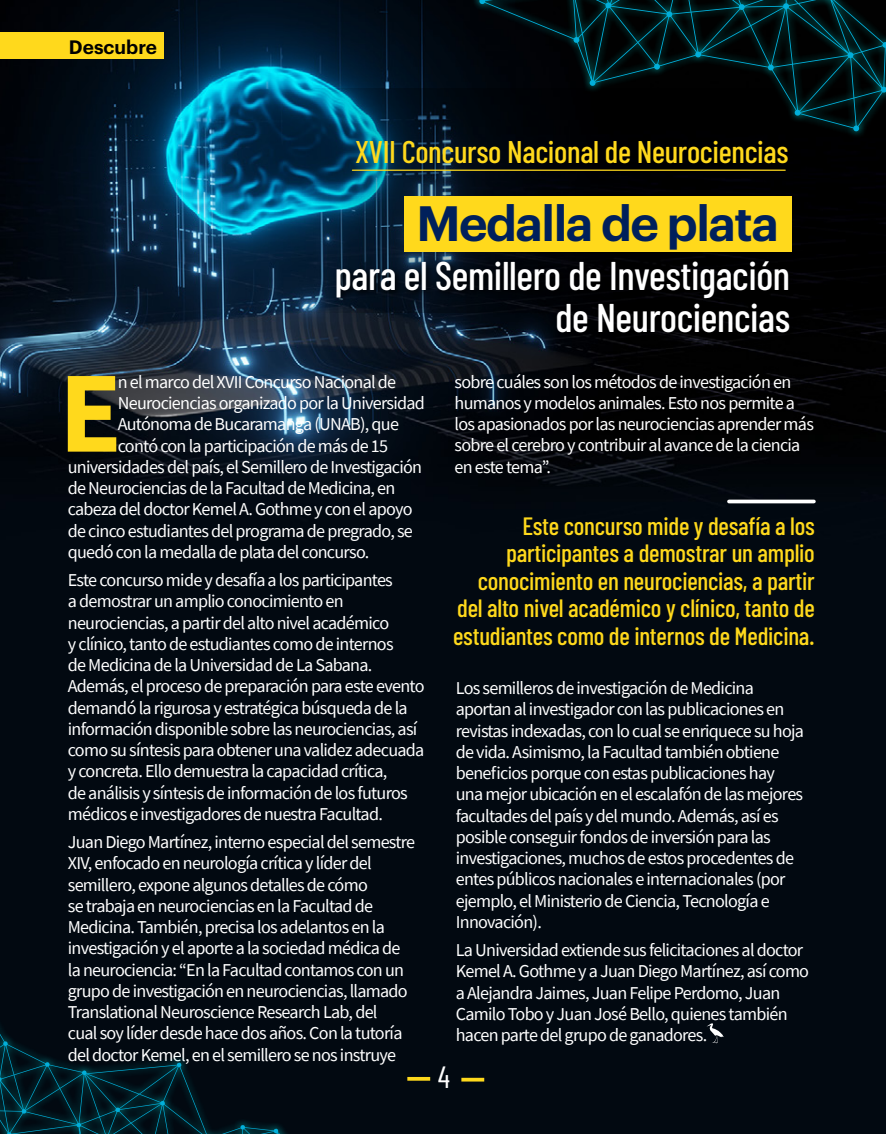
<style>
.page{position:relative;width:886px;height:1134px;background:#fff}
.page>*{position:absolute;margin:0;border:0;box-sizing:border-box;transform-origin:0 0}
.t1{font:700 115.88px "Source Sans Pro";color:#ffd91c}
.t2{font:600 48.62px "Graphik";letter-spacing:-.03em;color:#00205b}
.t3{font:500 40px/42.1px "Barlow Condensed";letter-spacing:-.01em;color:#fff;text-align:right}
.t4{font:500 31.25px "Barlow Condensed";letter-spacing:-.01em;color:#ffd91c}
.t5{font:30.75px "Barlow Condensed";color:#fff}
.t6{font:500 25px/27.5px "Barlow Condensed";letter-spacing:-.01em;color:#ffd91c;text-align:right}
.t7{font:600 19px "Graphik";color:#000}
.t8{font:18.12px/21.2px "Source Sans Pro";letter-spacing:-.04em;color:#fff}
</style>
<div class="page">
<img style="left:0;top:0;width:886px;height:1134px">
<div style="left:0;top:33px;width:163px;height:26px;background:#ffd91c"></div>
<svg style="left:407px;top:1077px;width:23px;height:4px"></svg>
<hr style="left:461px;top:1078px;width:23px;height:3px;background:#ffd91c">
<hr style="left:729px;top:500px;width:85px;height:3px;background:#fff">
<svg style="left:250px;top:88px;width:636px;height:224px;background:#04202f"></svg>
<hr style="left:352px;top:170px;width:433px;height:1px;background:#ffd91c">
<div style="left:0;top:1001px;width:329px;height:133px;background:#020911"></div>
<svg style="left:0;top:1028px;width:286px;height:106px"></svg>
<div style="left:397px;top:0;width:489px;height:139px;background:#0ff;opacity:.75"></div>
<svg style="left:404px;top:0;width:482px;height:132px;background:#000f13"></svg>
<svg style="left:706px;top:1023px;width:18px;height:21px"></svg>
<div style="left:333px;top:259px;width:464px;height:81px;background:#000;opacity:.95"></div>
<div style="left:404px;top:196px;width:387px;height:56px;background:#ffd91c"></div>
<p class="t7" style="left:69px;top:32px;width:90px">Descubre</p>
<h3 class="t4" style="left:355px;top:132px;width:435px">XVII Concurso Nacional de Neurociencias</h3>
<h2 class="t2" style="left:416px;top:186px;width:364px">Medalla de plata</h2>
<h3 class="t3" style="left:335px;top:254px;width:457px">para el Semillero de Investigación de Neurociencias</h3>
<h1 class="t1" style="left:59px;top:335px;width:65px">E</h1>
<p class="t8" style="left:118px;top:371px;width:280px">n el marco del XVII Concurso Nacional de</p>
<p class="t8" style="left:118px;top:392px;width:309px">Neurociencias organizado por la Universidad</p>
<p class="t8" style="left:118px;top:414px;width:283px">Autónoma de Bucaramanga (UNAB), que</p>
<p class="t8" style="left:118px;top:435px;width:272px">contó con la participación de más de 15</p>
<p class="t8" style="left:68px;top:456px;width:356px">universidades del país, el Semillero de Investigación</p>
<p class="t8" style="left:68px;top:477px;width:329px">de Neurociencias de la Facultad de Medicina, en</p>
<p class="t8" style="left:68px;top:499px;width:346px">cabeza del doctor Kemel A. Gothme y con el apoyo</p>
<p class="t8" style="left:68px;top:520px;width:347px">de cinco estudiantes del programa de pregrado, se</p>
<p class="t8" style="left:68px;top:541px;width:303px">quedó con la medalla de plata del concurso.</p>
<p class="t8" style="left:68px;top:569px;width:358px">Este concurso mide y desafía a los participantes<br>a demostrar un amplio conocimiento en neurociencias, a partir del alto nivel académico<br>y clínico, tanto de estudiantes como de internos<br>de Medicina de la Universidad de La Sabana.<br>Además, el proceso de preparación para este evento demandó la rigurosa y estratégica búsqueda de la información disponible sobre las neurociencias, así como su síntesis para obtener una validez adecuada y concreta. Ello demuestra la capacidad crítica,<br>de análisis y síntesis de información de los futuros médicos e investigadores de nuestra Facultad.</p>
<p class="t8" style="left:68px;top:831px;width:349px">Juan Diego Martínez, interno especial del semestre XIV, enfocado en neurología crítica y líder del semillero, expone algunos detalles de cómo<br>se trabaja en neurociencias en la Facultad de Medicina. También, precisa los adelantos en la investigación y el aporte a la sociedad médica de la neurociencia: “En la Facultad contamos con un grupo de investigación en neurociencias, llamado Translational Neuroscience Research Lab, del<br>cual soy líder desde hace dos años. Con la tutoría del doctor Kemel, en el semillero se nos instruye</p>
<p class="t8" style="left:454px;top:371px;width:361px">sobre cuáles son los métodos de investigación en humanos y modelos animales. Esto nos permite a los apasionados por las neurociencias aprender más sobre el cerebro y contribuir al avance de la ciencia en este tema”.</p>
<h3 class="t6" style="left:453px;top:511px;width:363px">Este concurso mide y desafía a los participantes a demostrar un amplio conocimiento en neurociencias, a partir del alto nivel académico y clínico, tanto de estudiantes como de internos de Medicina.</h3>
<p class="t8" style="left:456px;top:677px;width:350px">Los semilleros de investigación de Medicina aportan al investigador con las publicaciones en revistas indexadas, con lo cual se enriquece su hoja de vida. Asimismo, la Facultad también obtiene beneficios porque con estas publicaciones hay una mejor ubicación en el escalafón de las mejores facultades del país y del mundo. Además, así es posible conseguir fondos de inversión para las investigaciones, muchos de estos procedentes de entes públicos nacionales e internacionales (por ejemplo, el Ministerio de Ciencia, Tecnología e Innovación).</p>
<p class="t8" style="left:456px;top:939px;width:355px">La Universidad extiende sus felicitaciones al doctor Kemel A. Gothme y a Juan Diego Martínez, así como a Alejandra Jaimes, Juan Felipe Perdomo, Juan Camilo Tobo y Juan José Bello, quienes también hacen parte del grupo de ganadores.</p>
<h3 class="t5" style="left:438px;top:1058px;width:14px">4</h3>
</div>
